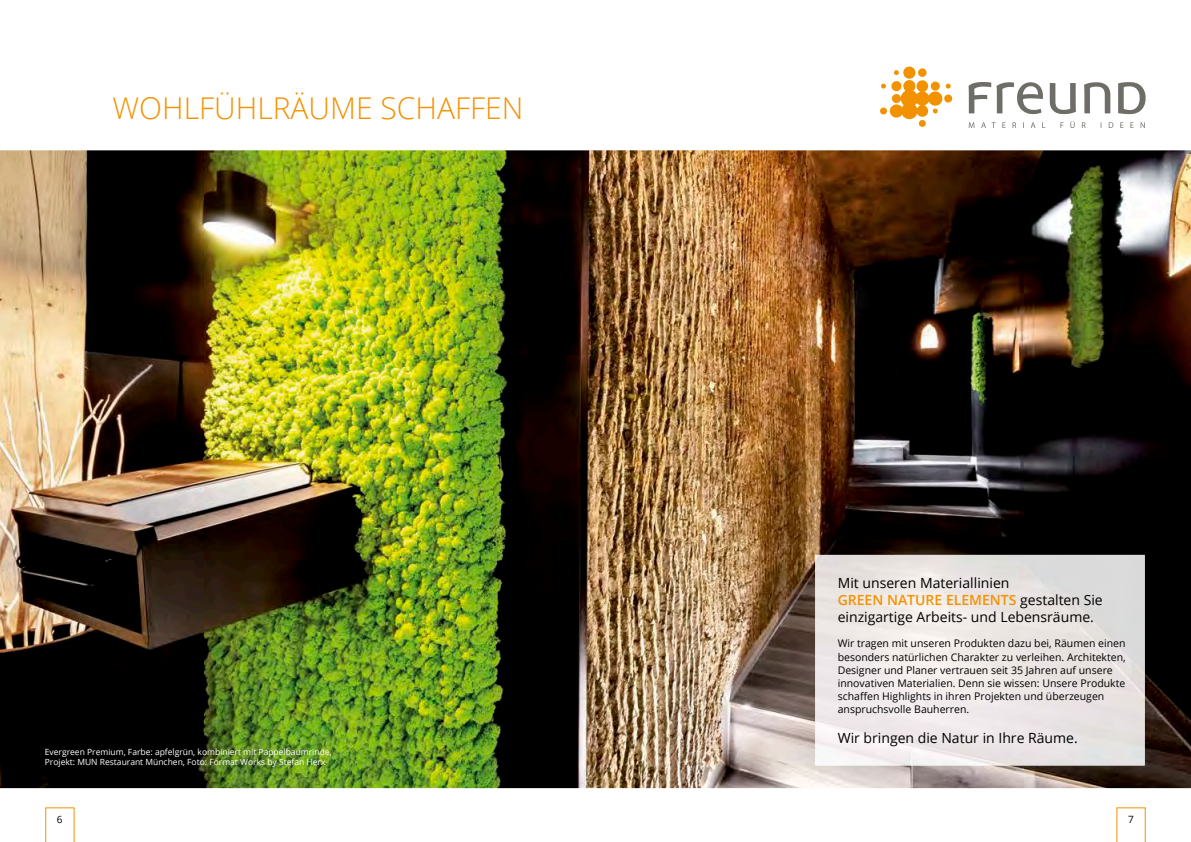
<style>
.page{position:relative;width:1191px;height:842px;background:#fff}
.page>*{position:absolute;margin:0;border:0;box-sizing:border-box;transform-origin:0 0}
.t1{font:300 30px "Open Sans";color:#f39200}
.t2{font:14px/16.8px "Open Sans";color:#000}
.t3{font:10.5px/13.2px "Open Sans";color:#000}
.t4{font:10px "Open Sans";color:#000}
.t5{font:8.5px/10.2px "Open Sans";color:#fff}
.s1{font-weight:600;color:#f39200}
</style>
<div class="page">
<img style="left:0;top:150px;width:1191px;height:638px">
<svg style="left:880px;top:67px;width:72px;height:60px"></svg>
<svg style="left:968px;top:82px;width:177px;height:46px"></svg>
<img style="left:815px;top:555px;width:329px;height:210px">
<img style="left:815px;top:564px;width:288px;height:1px">
<svg style="left:45px;top:807px;width:29px;height:35px"></svg>
<svg style="left:1116px;top:807px;width:29px;height:35px"></svg>
<h1 class="t1" style="left:112px;top:88px;width:412px">WOHLFÜHLRÄUME SCHAFFEN</h1>
<p class="t5" style="left:45px;top:747px;width:288px">Evergreen Premium, Farbe: apfelgrün, kombiniert mit Pappelbaumrinde,<br>Projekt: MUN Restaurant München, Foto: Format Works by Stefan Herx</p>
<h2 class="t2" style="left:837px;top:574px;width:267px">Mit unseren Materiallinien<br><span class="s1">GREEN NATURE ELEMENTS</span> gestalten Sie einzigartige Arbeits- und Lebensräume.</h2>
<p class="t3" style="left:837px;top:637px;width:289px">Wir tragen mit unseren Produkten dazu bei, Räumen einen besonders natürlichen Charakter zu verleihen. Architekten, Designer und Planer vertrauen seit 35 Jahren auf unsere innovativen Materialien. Denn sie wissen: Unsere Produkte schaffen Highlights in ihren Projekten und überzeugen anspruchsvolle Bauherren.</p>
<h2 class="t2" style="left:837px;top:729px;width:242px">Wir bringen die Natur in Ihre Räume.</h2>
<p class="t4" style="left:57px;top:812px;width:7px">6</p>
<p class="t4" style="left:1128px;top:812px;width:7px">7</p>
</div>
